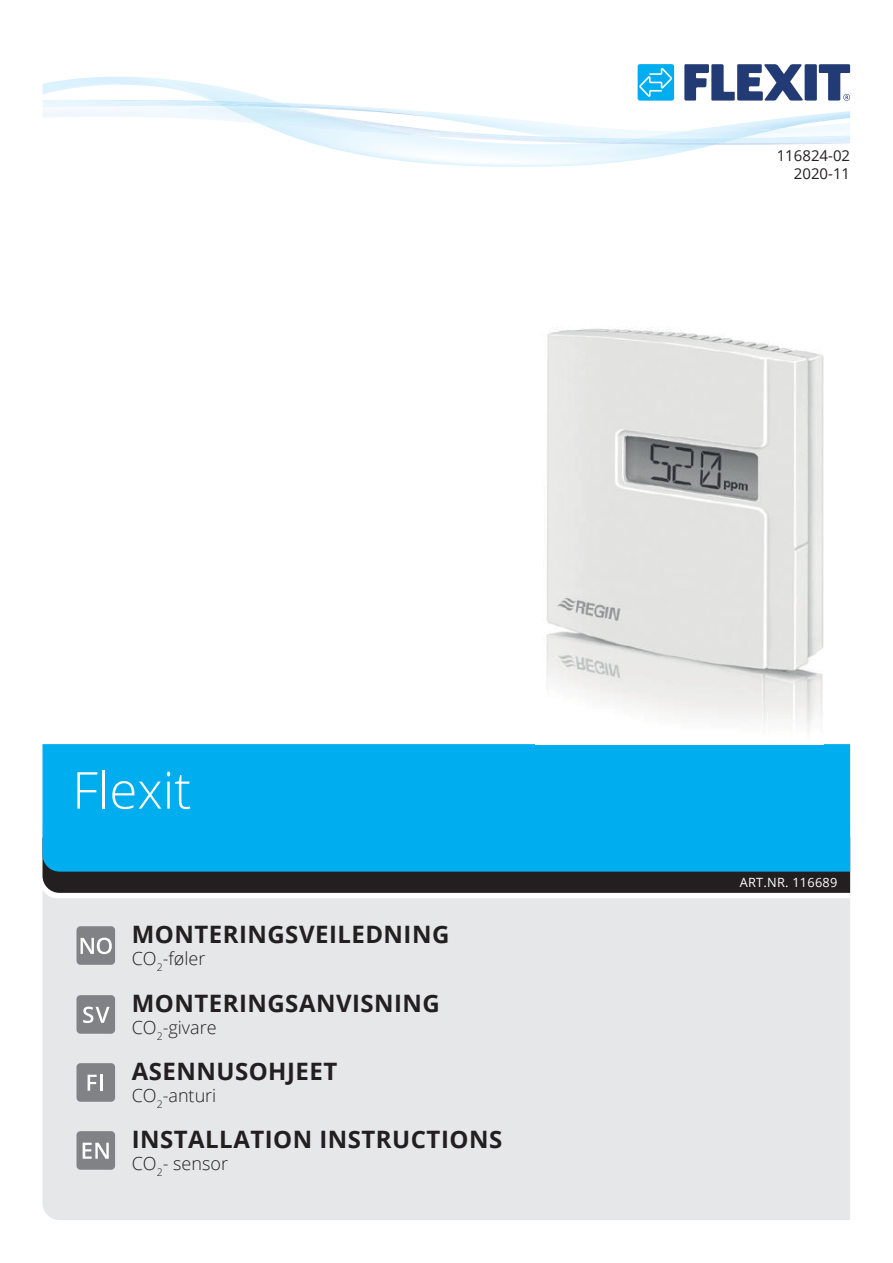
<style>
.page{position:relative;width:893px;height:1263px;background:#fff}
.page>*{position:absolute;margin:0;border:0;box-sizing:border-box;transform-origin:0 0}
.t1{font:300 51px "Open Sans";color:#fff}
.t2{font:700 24px "Open Sans";letter-spacing:.02em;color:#231f20}
.t3{font:300 18px "Open Sans";color:#231f20}
.t4{font:15px/18px "Open Sans";color:#231f20;text-align:right}
.t5{font:12.75px "Open Sans";letter-spacing:.02em;color:#fff}
</style>
<div class="page">
<div style="left:42px;top:898px;width:808px;height:322px;background:#e6e7e8"></div>
<svg style="left:42px;top:838px;width:809px;height:60px"></svg>
<div style="left:42px;top:744px;width:808px;height:128px;background:#00aeef"></div>
<img style="left:42px;top:77px;width:102px;height:17px">
<img style="left:144px;top:77px;width:569px;height:90px">
<img style="left:43px;top:100px;width:807px;height:44px">
<img style="left:63px;top:100px;width:755px;height:45px">
<img style="left:604px;top:143px;width:119px;height:2px">
<img style="left:42px;top:101px;width:180px;height:6px">
<svg style="left:200px;top:101px;width:21px;height:4px"></svg>
<img style="left:218px;top:103px;width:40px;height:4px">
<img style="left:423px;top:129px;width:427px;height:14px">
<img style="left:551px;top:135px;width:299px;height:8px">
<img style="left:611px;top:138px;width:131px;height:5px">
<svg style="left:684px;top:64px;width:166px;height:37px"></svg>
<div style="left:638px;top:64px;width:36px;height:37px;background:#00aeef;border-radius:2px"></div>
<svg style="left:639px;top:68px;width:33px;height:29px"></svg>
<div style="left:77px;top:926px;width:38px;height:39px;background:#808285;border-radius:4px"></div>
<svg style="left:81px;top:938px;width:31px;height:16px"></svg>
<div style="left:77px;top:995px;width:38px;height:39px;background:#808285;border-radius:4px"></div>
<svg style="left:83px;top:1007px;width:27px;height:16px"></svg>
<div style="left:77px;top:1063px;width:38px;height:39px;background:#808285;border-radius:4px"></div>
<svg style="left:88px;top:1075px;width:9px;height:16px"></svg>
<hr style="left:100px;top:1075px;width:3px;height:16px;background:#fff">
<div style="left:77px;top:1131px;width:38px;height:39px;background:#808285;border-radius:4px"></div>
<svg style="left:83px;top:1143px;width:26px;height:16px"></svg>
<img style="left:546px;top:327px;width:277px;height:401px">
<h1 class="t1" style="left:72px;top:754px;width:121px">Flexit</h1>
<p class="t2" style="left:132px;top:918px;width:319px">MONTERINGSVEILEDNING</p>
<p class="t3" style="left:132px;top:946px;width:75px">CO<sub>2</sub>-føler</p>
<p class="t2" style="left:132px;top:987px;width:310px">MONTERINGSANVISNING</p>
<p class="t3" style="left:132px;top:1015px;width:86px">CO<sub>2</sub>-givare</p>
<p class="t2" style="left:132px;top:1055px;width:207px">ASENNUSOHJEET</p>
<p class="t3" style="left:132px;top:1083px;width:86px">CO<sub>2</sub>-anturi</p>
<p class="t2" style="left:132px;top:1123px;width:372px">INSTALLATION INSTRUCTIONS</p>
<p class="t3" style="left:132px;top:1151px;width:98px">CO<sub>2</sub>- sensor</p>
<p class="t4" style="left:777px;top:146px;width:75px">116824-02<br>2020-11</p>
<p class="t5" style="left:740px;top:873px;width:99px">ART.NR. 116689</p>
</div>
